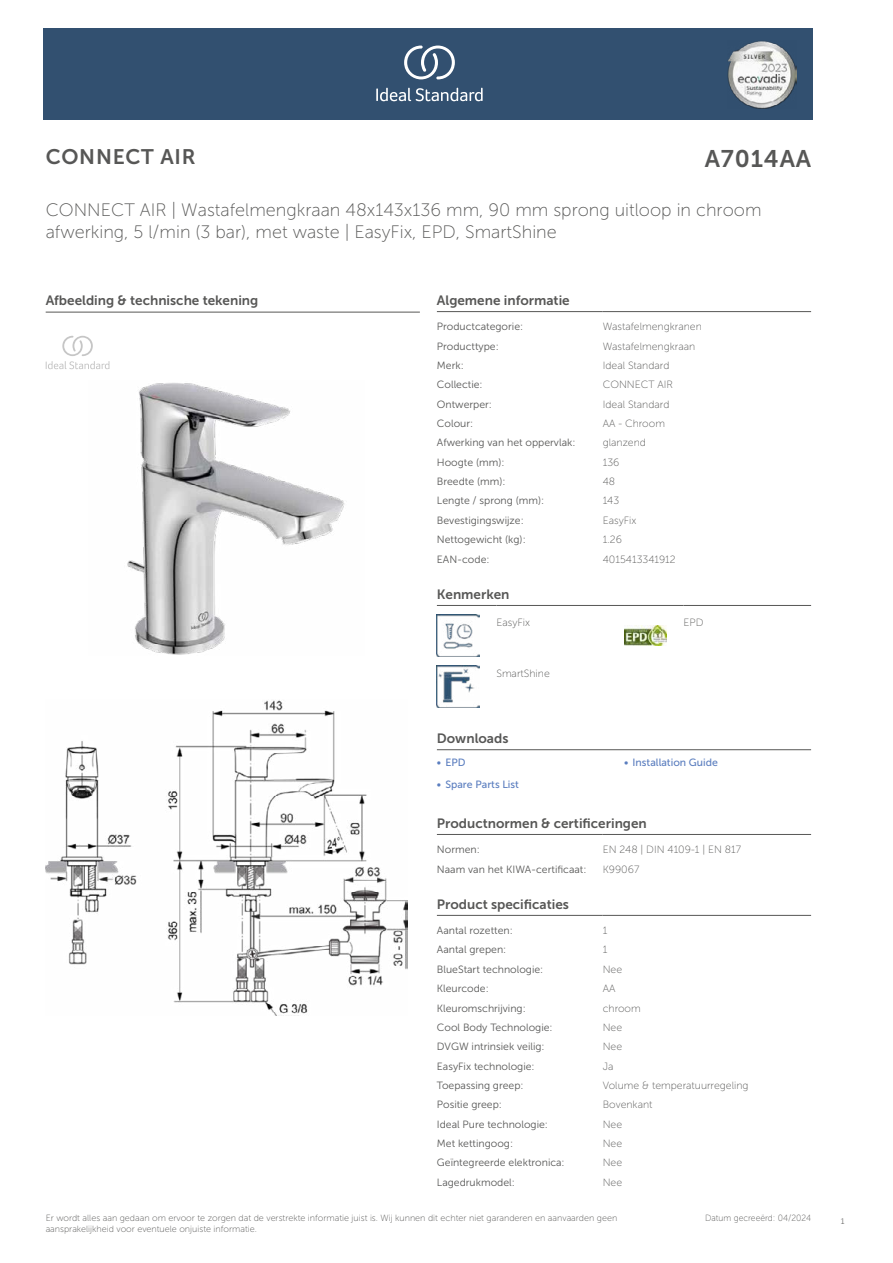
<style>
.page{position:relative;width:893px;height:1263px;background:#fff}
.page>*{position:absolute;margin:0;border:0;box-sizing:border-box;transform-origin:0 0}
.t1{font:24px "Museo Sans 700";letter-spacing:.035em;color:#575756}
.t2{font:21px "Museo Sans 700";letter-spacing:.035em;color:#575756}
.t3{font:18px/21.6px "Museo Sans 100";color:#575756}
.t4{font:13.5px "Museo Sans 700";color:#575756}
.t5{font:10.5px "Museo Sans 300";color:#575756}
.t6{font:10.5px "Museo Sans 100";color:#575756}
.t7{font:10.5px "Museo Sans 500";color:#5b7ebf}
.t8{font:9px/10.8px "Museo Sans 100";color:#575756}
.t9{font:9px "Museo Sans 100";color:#575756;scale:.95 1}
.t10{font:300 9px "Calibri";color:#575756;scale:.95 1}
</style>
<div class="page">
<div style="left:43px;top:28px;width:770px;height:92px;background:#325070"></div>
<hr style="left:437px;top:311px;width:166px;height:1px;background:#575756">
<hr style="left:603px;top:311px;width:208px;height:1px;background:#575756">
<hr style="left:437px;top:605px;width:59px;height:1px;background:#575756">
<hr style="left:496px;top:605px;width:128px;height:1px;background:#575756">
<hr style="left:624px;top:605px;width:59px;height:1px;background:#575756">
<hr style="left:683px;top:605px;width:128px;height:1px;background:#575756">
<img style="left:437px;top:614px;width:42px;height:43px">
<img style="left:624px;top:625px;width:42px;height:20px">
<img style="left:437px;top:665px;width:42px;height:43px">
<hr style="left:437px;top:749px;width:187px;height:1px;background:#575756">
<hr style="left:624px;top:749px;width:187px;height:1px;background:#575756">
<hr style="left:437px;top:834px;width:166px;height:1px;background:#575756">
<hr style="left:603px;top:834px;width:208px;height:1px;background:#575756">
<hr style="left:437px;top:915px;width:166px;height:1px;background:#575756">
<hr style="left:603px;top:915px;width:208px;height:1px;background:#575756">
<img style="left:46px;top:700px;width:361px;height:315px">
<hr style="left:46px;top:312px;width:374px;height:1px;background:#575756">
<svg style="left:46px;top:336px;width:63px;height:33px"></svg>
<img style="left:127px;top:383px;width:218px;height:272px">
<svg style="left:376px;top:88px;width:107px;height:13px"></svg>
<svg style="left:404px;top:46px;width:51px;height:33px"></svg>
<img style="left:728px;top:41px;width:68px;height:68px">
<h2 class="t2" style="left:46px;top:145px;width:152px">CONNECT AIR</h2>
<h1 class="t1" style="left:705px;top:145px;width:108px">A7014AA</h1>
<h3 class="t3" style="left:46px;top:199px;width:717px">CONNECT AIR | Wastafelmengkraan 48x143x136 mm, 90 mm sprong uitloop in chroom afwerking, 5 l/min (3 bar), met waste | EasyFix, EPD, SmartShine</h3>
<p class="t4" style="left:46px;top:293px;width:214px">Afbeelding &amp; technische tekening</p>
<p class="t4" style="left:437px;top:293px;width:134px">Algemene informatie</p>
<p class="t5" style="left:437px;top:321px;width:88px">Productcategorie:</p>
<p class="t6" style="left:603px;top:321px;width:101px">Wastafelmengkranen</p>
<p class="t5" style="left:437px;top:340px;width:63px">Producttype:</p>
<p class="t6" style="left:603px;top:340px;width:94px">Wastafelmengkraan</p>
<p class="t5" style="left:437px;top:360px;width:28px">Merk:</p>
<p class="t6" style="left:603px;top:360px;width:68px">Ideal Standard</p>
<p class="t5" style="left:437px;top:379px;width:47px">Collectie:</p>
<p class="t6" style="left:603px;top:379px;width:72px">CONNECT AIR</p>
<p class="t5" style="left:437px;top:398px;width:57px">Ontwerper:</p>
<p class="t6" style="left:603px;top:398px;width:68px">Ideal Standard</p>
<p class="t5" style="left:437px;top:418px;width:38px">Colour:</p>
<p class="t6" style="left:603px;top:418px;width:64px">AA - Chroom</p>
<p class="t5" style="left:437px;top:437px;width:140px">Afwerking van het oppervlak:</p>
<p class="t6" style="left:603px;top:437px;width:45px">glanzend</p>
<p class="t5" style="left:437px;top:456px;width:69px">Hoogte (mm):</p>
<p class="t6" style="left:603px;top:457px;width:18px">136</p>
<p class="t5" style="left:437px;top:476px;width:70px">Breedte (mm):</p>
<p class="t6" style="left:603px;top:476px;width:14px">48</p>
<p class="t5" style="left:437px;top:495px;width:109px">Lengte / sprong (mm):</p>
<p class="t6" style="left:603px;top:495px;width:18px">143</p>
<p class="t5" style="left:437px;top:514px;width:88px">Bevestigingswijze:</p>
<p class="t6" style="left:603px;top:515px;width:35px">EasyFix</p>
<p class="t5" style="left:437px;top:534px;width:90px">Nettogewicht (kg):</p>
<p class="t6" style="left:603px;top:534px;width:21px">1.26</p>
<p class="t5" style="left:437px;top:553px;width:54px">EAN-code:</p>
<p class="t6" style="left:603px;top:553px;width:75px">4015413341912</p>
<p class="t4" style="left:437px;top:587px;width:74px">Kenmerken</p>
<p class="t6" style="left:496px;top:617px;width:35px">EasyFix</p>
<p class="t6" style="left:683px;top:617px;width:21px">EPD</p>
<p class="t6" style="left:496px;top:668px;width:55px">SmartShine</p>
<p class="t4" style="left:437px;top:731px;width:73px">Downloads</p>
<p class="t7" style="left:437px;top:757px;width:30px">• EPD</p>
<p class="t7" style="left:624px;top:757px;width:95px">• Installation Guide</p>
<p class="t7" style="left:437px;top:778px;width:84px">• Spare Parts List</p>
<p class="t4" style="left:437px;top:816px;width:211px">Productnormen &amp; certificeringen</p>
<p class="t5" style="left:437px;top:844px;width:44px">Normen:</p>
<p class="t6" style="left:603px;top:844px;width:140px">EN 248 | DIN 4109-1 | EN 817</p>
<p class="t5" style="left:437px;top:863px;width:151px">Naam van het KIWA-certificaat:</p>
<p class="t6" style="left:603px;top:863px;width:38px">K99067</p>
<p class="t4" style="left:437px;top:897px;width:134px">Product specificaties</p>
<p class="t5" style="left:437px;top:925px;width:77px">Aantal rozetten:</p>
<p class="t6" style="left:603px;top:925px;width:6px">1</p>
<p class="t5" style="left:437px;top:944px;width:71px">Aantal grepen:</p>
<p class="t6" style="left:603px;top:944px;width:6px">1</p>
<p class="t5" style="left:437px;top:963px;width:108px">BlueStart technologie:</p>
<p class="t6" style="left:603px;top:963px;width:21px">Nee</p>
<p class="t5" style="left:437px;top:983px;width:53px">Kleurcode:</p>
<p class="t6" style="left:603px;top:983px;width:14px">AA</p>
<p class="t5" style="left:437px;top:1002px;width:90px">Kleuromschrijving:</p>
<p class="t6" style="left:603px;top:1002px;width:40px">chroom</p>
<p class="t5" style="left:437px;top:1021px;width:117px">Cool Body Technologie:</p>
<p class="t6" style="left:603px;top:1022px;width:21px">Nee</p>
<p class="t5" style="left:437px;top:1041px;width:109px">DVGW intrinsiek veilig:</p>
<p class="t6" style="left:603px;top:1041px;width:21px">Nee</p>
<p class="t5" style="left:437px;top:1060px;width:99px">EasyFix technologie:</p>
<p class="t6" style="left:603px;top:1060px;width:12px">Ja</p>
<p class="t5" style="left:437px;top:1080px;width:88px">Toepassing greep:</p>
<p class="t6" style="left:603px;top:1080px;width:147px">Volume &amp; temperatuurregeling</p>
<p class="t5" style="left:437px;top:1099px;width:67px">Positie greep:</p>
<p class="t6" style="left:603px;top:1099px;width:51px">Bovenkant</p>
<p class="t5" style="left:437px;top:1118px;width:113px">Ideal Pure technologie:</p>
<p class="t6" style="left:603px;top:1118px;width:21px">Nee</p>
<p class="t5" style="left:437px;top:1138px;width:78px">Met kettingoog:</p>
<p class="t6" style="left:603px;top:1138px;width:21px">Nee</p>
<p class="t5" style="left:437px;top:1157px;width:129px">Geïntegreerde elektronica:</p>
<p class="t6" style="left:603px;top:1157px;width:21px">Nee</p>
<p class="t5" style="left:437px;top:1176px;width:79px">Lagedrukmodel:</p>
<p class="t6" style="left:603px;top:1176px;width:21px">Nee</p>
<p class="t8" style="left:46px;top:1212px;width:573px">Er wordt alles aan gedaan om ervoor te zorgen dat de verstrekte informatie juist is. Wij kunnen dit echter niet garanderen en aanvaarden geen aansprakelijkheid voor eventuele onjuiste informatie.</p>
<p class="t9" style="left:705px;top:1213px;width:113px">Datum gecreeërd: 04/2024</p>
<p class="t10" style="left:840px;top:1215px;width:6px">1</p>
</div>
